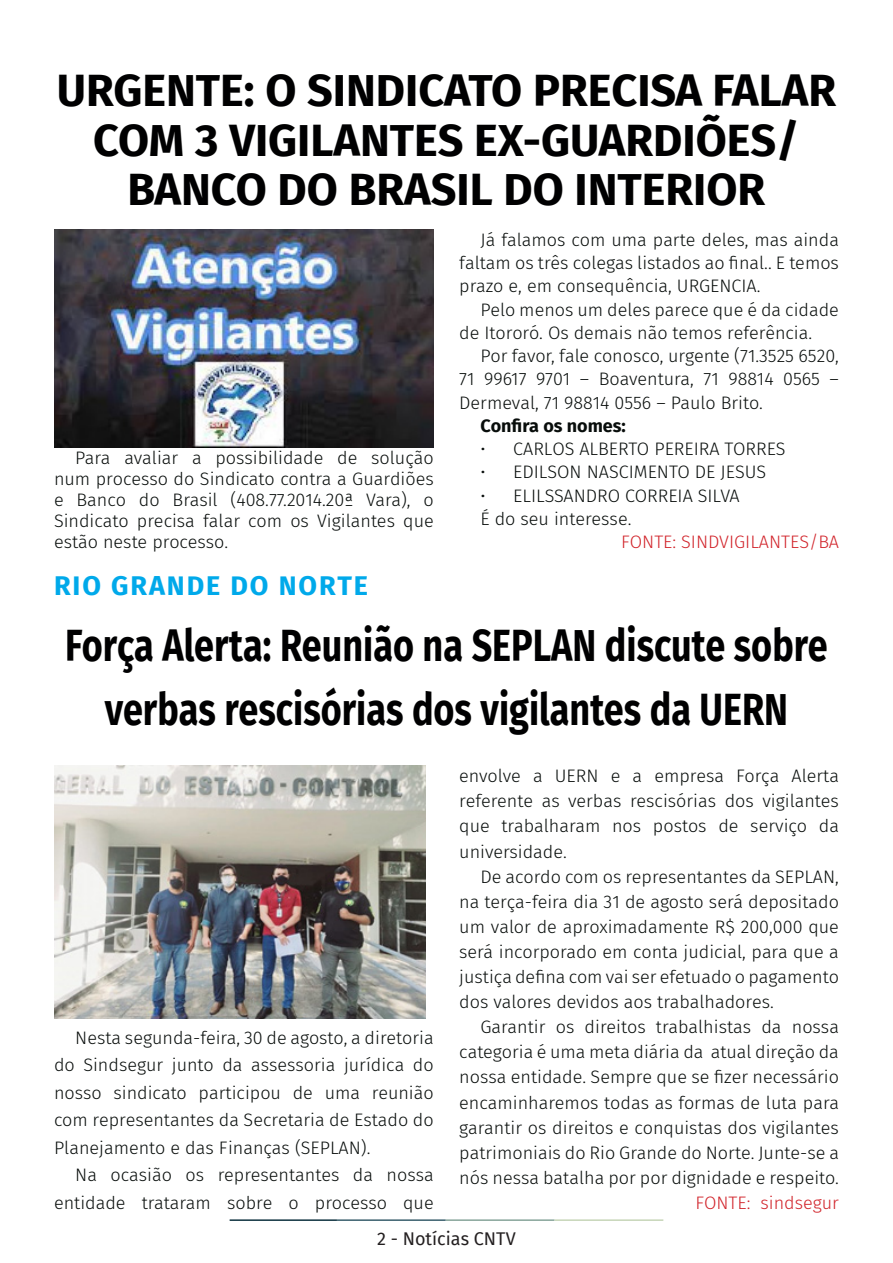
<style>
.page{position:relative;width:893px;height:1263px;background:#fff}
.page>*{position:absolute;margin:0;border:0;box-sizing:border-box;transform-origin:0 0}
.t1{font:700 45px/49.5px "Fira Sans";color:#000001;text-align:center}
.t2{font:700 45px/64.5px "Fira Sans";color:#000001;text-align:center;scale:.8 1}
.t3{font:700 27px "Fira Sans";letter-spacing:.07em;color:#00a9ea}
.t4{font:300 18px/25px "Fira Sans";color:#080d0b;text-align:justify}
.t5{font:300 18px "Fira Sans";color:#d1232a}
.t6{font:700 18px "Fira Sans";color:#080d0b}
.t7{font:18px "Fira Sans";color:#231f20}
</style>
<div class="page">
<hr style="left:230px;top:1219px;width:107px;height:2px;background:#0e323f">
<hr style="left:337px;top:1219px;width:109px;height:2px;background:#3a5f6d">
<hr style="left:446px;top:1219px;width:109px;height:2px;background:#87a59a">
<hr style="left:555px;top:1219px;width:108px;height:2px;background:#c6d5b7">
<img style="left:54px;top:229px;width:380px;height:218px">
<img style="left:54px;top:765px;width:372px;height:253px">
<p class="t1" style="left:57px;top:63px;width:781px">URGENTE: O SINDICATO PRECISA FALAR<br>COM 3 VIGILANTES EX-GUARDIÕES/<br>BANCO DO BRASIL DO INTERIOR</p>
<p class="t4" style="left:54px;top:447px;width:381px;line-height:21px;text-indent:21px">Para avaliar a possibilidade de solução num processo do Sindicato contra a Guardiões e Banco do Brasil (408.77.2014.20ª Vara), o Sindicato precisa falar com os Vigilantes que estão neste processo.</p>
<p class="t4" style="left:459px;top:228px;width:381px;line-height:23.2px;text-indent:21px">Já falamos com uma parte deles, mas ainda faltam os três colegas listados ao final.. E temos prazo e, em consequência, URGENCIA.</p>
<p class="t4" style="left:459px;top:298px;width:381px;line-height:23.2px;text-indent:21px">Pelo menos um deles parece que é da cidade de Itororó. Os demais não temos referência.</p>
<p class="t4" style="left:459px;top:344px;width:381px;line-height:23.2px;text-indent:21px">Por favor, fale conosco, urgente (71.3525 6520, 71 99617 9701 – Boaventura, 71 98814 0565 – Dermeval, 71 98814 0556 – Paulo Brito.</p>
<p class="t6" style="left:480px;top:410px;width:147px">Confira os nomes:</p>
<p class="t4" style="left:480px;top:436px;width:307px">• CARLOS ALBERTO PEREIRA TORRES</p>
<p class="t4" style="left:480px;top:459px;width:287px">• EDILSON NASCIMENTO DE JESUS</p>
<p class="t4" style="left:480px;top:483px;width:260px">• ELILSSANDRO CORREIA SILVA</p>
<p class="t4" style="left:480px;top:506px;width:152px">É do seu interesse.</p>
<p class="t5" style="left:621px;top:529px;width:219px">FONTE: SINDVIGILANTES/BA</p>
<p class="t3" style="left:54px;top:563px;width:316px">RIO GRANDE DO NORTE</p>
<p class="t2" style="left:65px;top:610px;width:955px">Força Alerta: Reunião na SEPLAN discute sobre verbas rescisórias dos vigilantes da UERN</p>
<p class="t4" style="left:54px;top:1024px;width:381px;line-height:27.6px;text-indent:21px">Nesta segunda-feira, 30 de agosto, a diretoria do Sindsegur junto da assessoria jurídica do nosso sindicato participou de uma reunião com representantes da Secretaria de Estado do Planejamento e das Finanças (SEPLAN).</p>
<p class="t4" style="left:54px;top:1161px;width:381px;line-height:27.6px;text-align:right">Na ocasião os representantes da nossa entidade trataram sobre o processo que</p>
<p class="t4" style="left:459px;top:763px;width:381px">envolve a UERN e a empresa Força Alerta referente as verbas rescisórias dos vigilantes que trabalharam nos postos de serviço da universidade.</p>
<p class="t4" style="left:459px;top:864px;width:381px;text-indent:21px">De acordo com os representantes da SEPLAN, na terça-feira dia 31 de agosto será depositado um valor de aproximadamente R$ 200,000 que será incorporado em conta judicial, para que a justiça defina com vai ser efetuado o pagamento dos valores devidos aos trabalhadores.</p>
<p class="t4" style="left:459px;top:1014px;width:381px;text-indent:21px">Garantir os direitos trabalhistas da nossa categoria é uma meta diária da atual direção da nossa entidade. Sempre que se fizer necessário encaminharemos todas as formas de luta para garantir os direitos e conquistas dos vigilantes patrimoniais do Rio Grande do Norte. Junte-se a nós nessa batalha por por dignidade e respeito.</p>
<p class="t5" style="left:695px;top:1190px;width:145px">FONTE: sindsegur</p>
<p class="t7" style="left:377px;top:1225px;width:140px">2 - Notícias CNTV</p>
</div>
